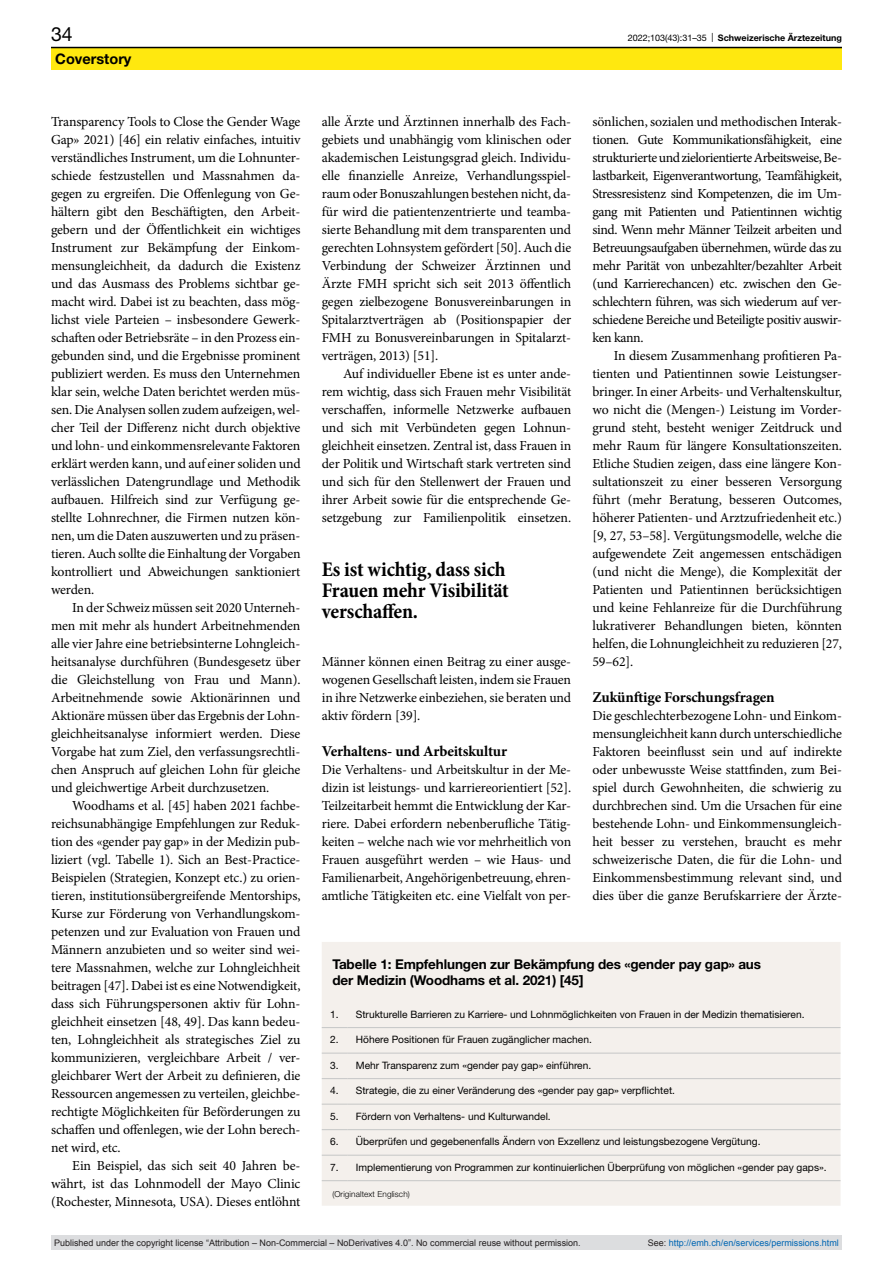
<style>
.page{position:relative;width:893px;height:1263px;background:#fff}
.page>*{position:absolute;margin:0;border:0;box-sizing:border-box;transform-origin:0 0}
.quote{font:700 condensed 21px/21px "Minion Pro";letter-spacing:-.01em;color:#000}
.t1{font:19.5px "Helvetica Neue LT Pro";color:#000}
.head2{font:700 15px "Minion Pro";letter-spacing:-.01em;color:#000}
.t2{font:700 14.55px "Helvetica Neue LT Pro";color:#000}
.paragraph-indent{font:13.8px/18px "Minion Pro";letter-spacing:-.01em;color:#000;text-align:justify}
.paragraph{font:13.8px/18px "Minion Pro";letter-spacing:-.01em;color:#000;text-align:justify}
.table-label{font:700 13.5px/16.5px "Helvetica Neue LT Pro";letter-spacing:-.01em;color:#000}
.table-body{font:10.2px "Helvetica Neue LT Pro";color:#000}
.t3{font:9px "Arial";color:#231f20}
.t4{font:9px "Arial";color:#0066b3}
.t5{font:700 9px "Helvetica Neue LT Pro";color:#000}
.table-footer{font:300 8.25px "Helvetica Neue LT Pro";letter-spacing:.01em;color:#000}
.s1{font-weight:400}
.s2{color:#231f20}
</style>
<div class="page">
<div style="left:322px;top:942px;width:518px;height:264px;background:#f4f0ec"></div>
<svg style="left:322px;top:1027px;width:25px;height:1px"></svg>
<hr style="left:347px;top:1027px;width:493px;height:1px;background:#c5c6c6">
<svg style="left:322px;top:1053px;width:25px;height:1px"></svg>
<hr style="left:347px;top:1053px;width:493px;height:1px;background:#c5c6c6">
<svg style="left:322px;top:1078px;width:25px;height:1px"></svg>
<hr style="left:347px;top:1078px;width:493px;height:1px;background:#c5c6c6">
<svg style="left:322px;top:1104px;width:25px;height:1px"></svg>
<hr style="left:347px;top:1104px;width:493px;height:1px;background:#c5c6c6">
<svg style="left:322px;top:1129px;width:25px;height:1px"></svg>
<hr style="left:347px;top:1129px;width:493px;height:1px;background:#c5c6c6">
<svg style="left:322px;top:1155px;width:25px;height:1px"></svg>
<hr style="left:347px;top:1155px;width:493px;height:1px;background:#c5c6c6">
<svg style="left:322px;top:1180px;width:25px;height:1px"></svg>
<hr style="left:347px;top:1180px;width:493px;height:1px;background:#c5c6c6">
<div style="left:51px;top:47px;width:791px;height:23px;background:#ffe80f"></div>
<hr style="left:51px;top:47px;width:791px;height:1px;background:#000">
<div style="left:51px;top:1235px;width:791px;height:15px;background:#dcdddf"></div>
<h2 class="t1" style="left:51px;top:22px;width:23px">34</h2>
<p class="t5" style="left:628px;top:32px;width:216px"><span class="s1">2022;103(43):31–35 |</span> Schweizerische Ärztezeitung</p>
<p class="t2" style="left:55px;top:49px;width:78px">Coverstory</p>
<p class="paragraph" style="left:51px;top:113px;width:251px;text-align:left">Transparency Tools to Close the Gender Wage Gap» 2021) [46] ein relativ einfaches, intuitiv verständliches Instrument, um die Lohnunter&shy;schiede festzustellen und Massnahmen da&shy;gegen zu ergreifen. Die Offenlegung von Ge&shy;hältern gibt den Beschäftigten, den Arbeit&shy;gebern und der Öffentlichkeit ein wichtiges Instrument zur Bekämpfung der Einkom&shy;mensungleichheit, da dadurch die Existenz und das Ausmass des Problems sichtbar ge&shy;macht wird. Dabei ist zu beachten, dass mög&shy;lichst viele Parteien – insbesondere Gewerk&shy;schaften oder Betriebsräte – in den Prozess ein&shy;gebunden sind, und die Ergebnisse prominent publiziert werden. Es muss den Unternehmen klar sein, welche Daten berichtet werden müs&shy;sen. Die Analysen sollen zudem aufzeigen, wel&shy;cher Teil der Differenz nicht durch objektive und lohn- und einkommensrelevante Faktoren erklärt werden kann, und auf einer soliden und verlässlichen Datengrundlage und Methodik aufbauen. Hilfreich sind zur Verfügung ge&shy;stellte Lohnrechner, die Firmen nutzen kön&shy;nen, um die Daten auszuwerten und zu präsen&shy;tieren. Auch sollte die Einhaltung der Vorgaben kontrolliert und Abweichungen sanktioniert werden.</p>
<p class="paragraph-indent" style="left:51px;top:599px;width:251px;text-indent:21px">In der Schweiz müssen seit 2020 Unterneh&shy;men mit mehr als hundert Arbeitnehmenden alle vier Jahre eine betriebsinterne Lohngleich&shy;heitsanalyse durchführen (Bundesgesetz über die Gleichstellung von Frau und Mann).<br>Arbeitnehmende sowie Aktionärinnen und Aktionäre müssen über das Ergebnis der Lohn&shy;gleichheitsanalyse informiert werden. Diese Vorgabe hat zum Ziel, den verfassungsrechtli&shy;chen Anspruch auf gleichen Lohn für gleiche und gleichwertige Arbeit durchzusetzen.</p>
<p class="paragraph-indent" style="left:51px;top:797px;width:251px;text-indent:21px">Woodhams et al. [45] haben 2021 fachbe&shy;reichsunabhängige Empfehlungen zur Reduk&shy;tion des «gender pay gap» in der Medizin pub&shy;liziert (vgl. Tabelle 1). Sich an Best-Practice-Beispielen (Strategien, Konzept etc.) zu orien&shy;tieren, institutionsübergreifende Mentorships, Kurse zur Förderung von Verhandlungskom&shy;petenzen und zur Evaluation von Frauen und Männern anzubieten und so weiter sind wei&shy;tere Massnahmen, welche zur Lohngleichheit beitragen [47]. Dabei ist es eine Notwendigkeit, dass sich Führungspersonen aktiv für Lohn&shy;gleichheit einsetzen [48, 49]. Das kann bedeu&shy;ten, Lohngleichheit als strategisches Ziel zu kommunizieren, vergleichbare Arbeit / ver&shy;gleichbarer Wert der Arbeit zu definieren, die Ressourcen angemessen zu verteilen, gleichbe&shy;rechtigte Möglichkeiten für Beförderungen zu schaffen und offenlegen, wie der Lohn berech&shy;net wird, etc.</p>
<p class="paragraph-indent" style="left:51px;top:1157px;width:251px;text-indent:21px">Ein Beispiel, das sich seit 40 Jahren be&shy;währt, ist das Lohnmodell der Mayo Clinic (Rochester, Minnesota, USA). Dieses entlöhnt</p>
<p class="paragraph-indent" style="left:322px;top:113px;width:251px">alle Ärzte und Ärztinnen innerhalb des Fach&shy;gebiets und unabhängig vom klinischen oder akademischen Leistungsgrad gleich. Individu&shy;elle finanzielle Anreize, Verhandlungsspiel&shy;raum oder Bonuszahlungen bestehen nicht, da&shy;für wird die patientenzentrierte und teamba&shy;sierte Behandlung mit dem transparenten und gerechten Lohnsystem gefördert [50]. Auch die Verbindung der Schweizer Ärztinnen und Ärzte FMH spricht sich seit 2013 öffentlich gegen zielbezogene Bonusvereinbarungen in Spitalarztverträgen ab (Positionspapier der FMH zu Bonusvereinbarungen in Spitalarzt&shy;verträgen, 2013) [51].</p>
<p class="paragraph-indent" style="left:322px;top:365px;width:251px;text-indent:21px">Auf individueller Ebene ist es unter ande&shy;rem wichtig, dass sich Frauen mehr Visibilität verschaffen, informelle Netzwerke aufbauen und sich mit Verbündeten gegen Lohnun&shy;gleichheit einsetzen. Zentral ist, dass Frauen in der Politik und Wirtschaft stark vertreten sind und sich für den Stellenwert der Frauen und ihrer Arbeit sowie für die entsprechende Ge&shy;setzgebung zur Familienpolitik einsetzen.</p>
<p class="quote" style="left:322px;top:560px;width:189px">Es ist wichtig, dass sich<br>Frauen mehr Visibilität verschaffen.</p>
<p class="paragraph-indent" style="left:322px;top:653px;width:251px">Männer können einen Beitrag zu einer ausge&shy;wogenen Gesellschaft leisten, indem sie Frauen in ihre Netzwerke einbeziehen, sie beraten und aktiv fördern [39].</p>
<p class="head2" style="left:322px;top:741px;width:187px">Verhaltens- und Arbeitskultur</p>
<p class="paragraph" style="left:322px;top:761px;width:251px">Die Verhaltens- und Arbeitskultur in der Me&shy;dizin ist leistungs- und karriereorientiert [52].<br>Teilzeitarbeit hemmt die Entwicklung der Kar&shy;riere. Dabei erfordern nebenberufliche Tätig&shy;keiten – welche nach wie vor mehrheitlich von Frauen ausgeführt werden – wie Haus- und Familienarbeit, Angehörigenbetreuung, ehren&shy;amtliche Tätigkeiten etc. eine Vielfalt von per-</p>
<p class="paragraph" style="left:592px;top:113px;width:251px">sönlichen, sozialen und methodischen Interak&shy;tionen. Gute Kommunikationsfähigkeit, eine strukturierte und zielorientierte Arbeitsweise, Be&shy;lastbarkeit, Eigenverantwortung, Teamfähigkeit, Stressresistenz sind Kompetenzen, die im Um&shy;gang mit Patienten und Patientinnen wichtig sind. Wenn mehr Männer Teilzeit arbeiten und Betreuungsaufgaben übernehmen, würde das zu mehr Parität von unbezahlter/bezahlter Arbeit (und Karrierechancen) etc. zwischen den Ge&shy;schlechtern führen, was sich wiederum auf ver&shy;schiedene Bereiche und Beteiligte positiv auswir&shy;ken kann.</p>
<p class="paragraph-indent" style="left:592px;top:347px;width:251px;text-indent:21px">In diesem Zusammenhang profitieren Pa&shy;tienten und Patientinnen sowie Leistungser&shy;bringer. In einer Arbeits- und Verhaltenskultur, wo nicht die (Mengen-) Leistung im Vorder&shy;grund steht, besteht weniger Zeitdruck und mehr Raum für längere Konsultationszeiten.<br>Etliche Studien zeigen, dass eine längere Kon&shy;sultationszeit zu einer besseren Versorgung führt (mehr Beratung, besseren Outcomes, höherer Patienten- und Arztzufriedenheit etc.) [9, 27, 53–58]. Vergütungsmodelle, welche die aufgewendete Zeit angemessen entschädigen (und nicht die Menge), die Komplexität der Patienten und Patientinnen berücksichtigen und keine Fehlanreize für die Durchführung lukrativerer Behandlungen bieten, könnten helfen, die Lohnungleichheit zu reduzieren [27, 59–62].</p>
<p class="head2" style="left:592px;top:687px;width:184px">Zukünftige Forschungsfragen</p>
<p class="paragraph" style="left:592px;top:707px;width:251px">Die geschlechterbezogene Lohn- und Einkom&shy;mensungleichheit kann durch unterschiedliche Faktoren beeinflusst sein und auf indirekte oder unbewusste Weise stattfinden, zum Bei&shy;spiel durch Gewohnheiten, die schwierig zu durchbrechen sind. Um die Ursachen für eine bestehende Lohn- und Einkommensungleich&shy;heit besser zu verstehen, braucht es mehr schweizerische Daten, die für die Lohn- und Einkommensbestimmung relevant sind, und dies über die ganze Berufskarriere der Ärzte-</p>
<p class="table-label" style="left:332px;top:955px;width:430px">Tabelle 1: Empfehlungen zur Bekämpfung des «gender pay gap» aus der Medizin (Woodhams et al. 2021) [45]</p>
<p class="table-body" style="left:330px;top:1008px;width:10px">1.</p>
<p class="table-body" style="left:356px;top:1008px;width:450px">Strukturelle Barrieren zu Karriere- und Lohnmöglichkeiten von Frauen in der Medizin thematisieren.</p>
<p class="table-body" style="left:330px;top:1033px;width:10px">2.</p>
<p class="table-body" style="left:356px;top:1033px;width:238px">Höhere Positionen für Frauen zugänglicher machen.</p>
<p class="table-body" style="left:330px;top:1059px;width:10px">3.</p>
<p class="table-body" style="left:356px;top:1059px;width:237px">Mehr Transparenz zum «gender pay gap» einführen.</p>
<p class="table-body" style="left:330px;top:1084px;width:10px">4.</p>
<p class="table-body" style="left:356px;top:1084px;width:321px">Strategie, die zu einer Veränderung des «gender pay gap» verpflichtet.</p>
<p class="table-body" style="left:330px;top:1110px;width:10px">5.</p>
<p class="table-body" style="left:356px;top:1110px;width:196px">Fördern von Verhaltens- und Kulturwandel.</p>
<p class="table-body" style="left:330px;top:1135px;width:10px">6.</p>
<p class="table-body" style="left:356px;top:1135px;width:406px">Überprüfen und gegebenenfalls Ändern von Exzellenz und leistungsbezogene Vergütung.</p>
<p class="table-body" style="left:330px;top:1161px;width:10px">7.</p>
<p class="table-body" style="left:356px;top:1161px;width:472px">Implementierung von Programmen zur kontinuierlichen Überprüfung von möglichen «gender pay gaps».</p>
<p class="table-footer" style="left:332px;top:1189px;width:79px">(Originaltext Englisch)</p>
<p class="t3" style="left:54px;top:1237px;width:528px">Published under the copyright license “Attribution – Non-Commercial – NoDerivatives 4.0”. No commercial reuse without permission.</p>
<p class="t4" style="left:648px;top:1237px;width:193px"><span class="s2">See:</span> http://emh.ch/en/services/permissions.html</p>
</div>
